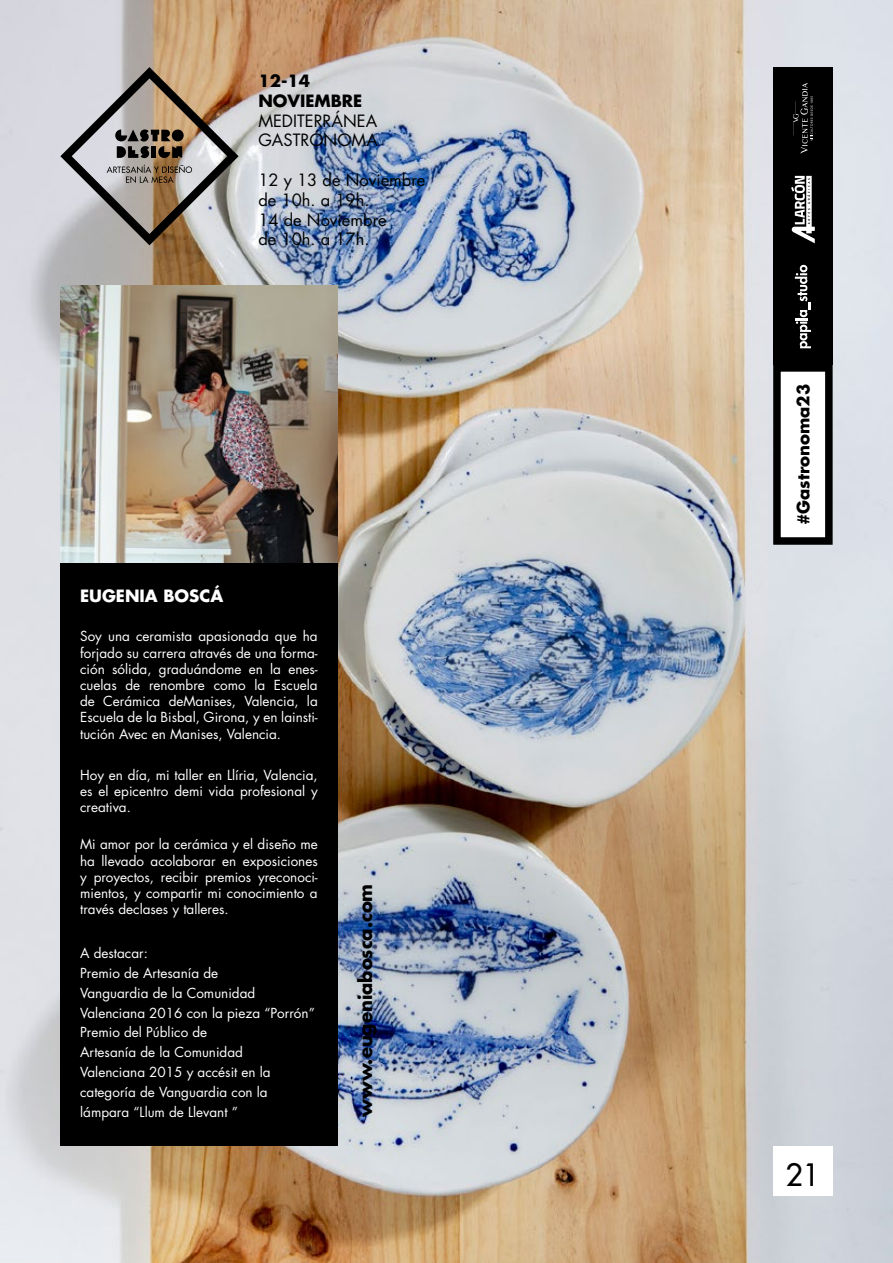
<style>
.page{position:relative;width:893px;height:1263px;background:#fff}
.page>*{position:absolute;margin:0;border:0;box-sizing:border-box;transform-origin:0 0}
.t1{font:500 30px "Futura Std";color:#000}
.t2{font:700 18px "Futura Std";color:#000}
.t3{font:16.5px/19.8px "Futura Std";color:#000}
.t4{font:700 16.5px/19.8px "Futura Std";color:#000}
.t5{font:700 16.5px "Futura Std";color:#fff}
.t6{font:13.5px/16.2px "Futura Std";color:#fff;text-align:justify}
</style>
<div class="page">
<img style="left:0;top:0;width:893px;height:1263px">
<div style="left:60px;top:563px;width:278px;height:583px;background:#000"></div>
<img style="left:60px;top:285px;width:278px;height:278px">
<div style="left:773px;top:1146px;width:60px;height:50px;background:#fff"></div>
<div style="left:773px;top:67px;width:60px;height:297px;background:#000"></div>
<svg style="left:795px;top:265px;width:16px;height:83px"></svg>
<div style="left:777px;top:368px;width:52px;height:173px;background:#fff"></div>
<div style="left:773px;top:364px;width:60px;height:181px;border:8px solid #000"></div>
<svg style="left:791px;top:176px;width:24px;height:67px"></svg>
<svg style="left:793px;top:83px;width:20px;height:71px"></svg>
<svg style="left:60px;top:67px;width:179px;height:178px"></svg>
<p class="t4" style="left:258px;top:71px;width:105px">12-14<br>NOVIEMBRE</p>
<p class="t3" style="left:258px;top:111px;width:121px">MEDITERRÁNEA<br>GASTRÓNOMA</p>
<p class="t3" style="left:258px;top:170px;width:169px">12 y 13 de Noviembre de 10h. a 19h.<br>14 de Noviembre<br>de 10h. a 17h.</p>
<p class="t5" style="left:80px;top:585px;width:12px">EUGENIA</p>
<p class="t5" style="left:163px;top:585px;width:61px">BOSCÁ</p>
<p class="t6" style="left:80px;top:628px;width:239px">Soy una ceramista apasionada que ha forjado su carrera através de una forma&shy;ción sólida, graduándome en la enes&shy;cuelas de renombre como la Escuela de Cerámica deManises, Valencia, la Escuela de la Bisbal, Girona, y en lainsti&shy;tución Avec en Manises, Valencia.</p>
<p class="t6" style="left:80px;top:767px;width:239px">Hoy en día, mi taller en Llíria, Valencia, es el epicentro demi vida profesional y creativa.</p>
<p class="t6" style="left:80px;top:836px;width:239px">Mi amor por la cerámica y el diseño me ha llevado acolaborar en exposiciones y proyectos, recibir premios yreconoci&shy;mientos, y compartir mi conocimiento a través declases y talleres.</p>
<p class="t6" style="left:80px;top:943px;width:236px;line-height:19.8px;text-align:left">A destacar:<br>Premio de Artesanía de<br>Vanguardia de la Comunidad<br>Valenciana 2016 con la pieza “Porrón”<br>Premio del Público de<br>Artesanía de la Comunidad<br>Valenciana 2015 y accésit en la categoría de Vanguardia con la lámpara “Llum de Llevant ”</p>
<h2 class="t2" style="left:353px;top:1117px;width:234px;rotate:-90deg">WWW.EUGENIABOSCA.COM</h2>
<p class="t4" style="left:793px;top:525px;width:143px;rotate:-90deg">#GASTRONOMA23</p>
<h1 class="t1" style="left:786px;top:1156px;width:36px">21</h1>
</div>
